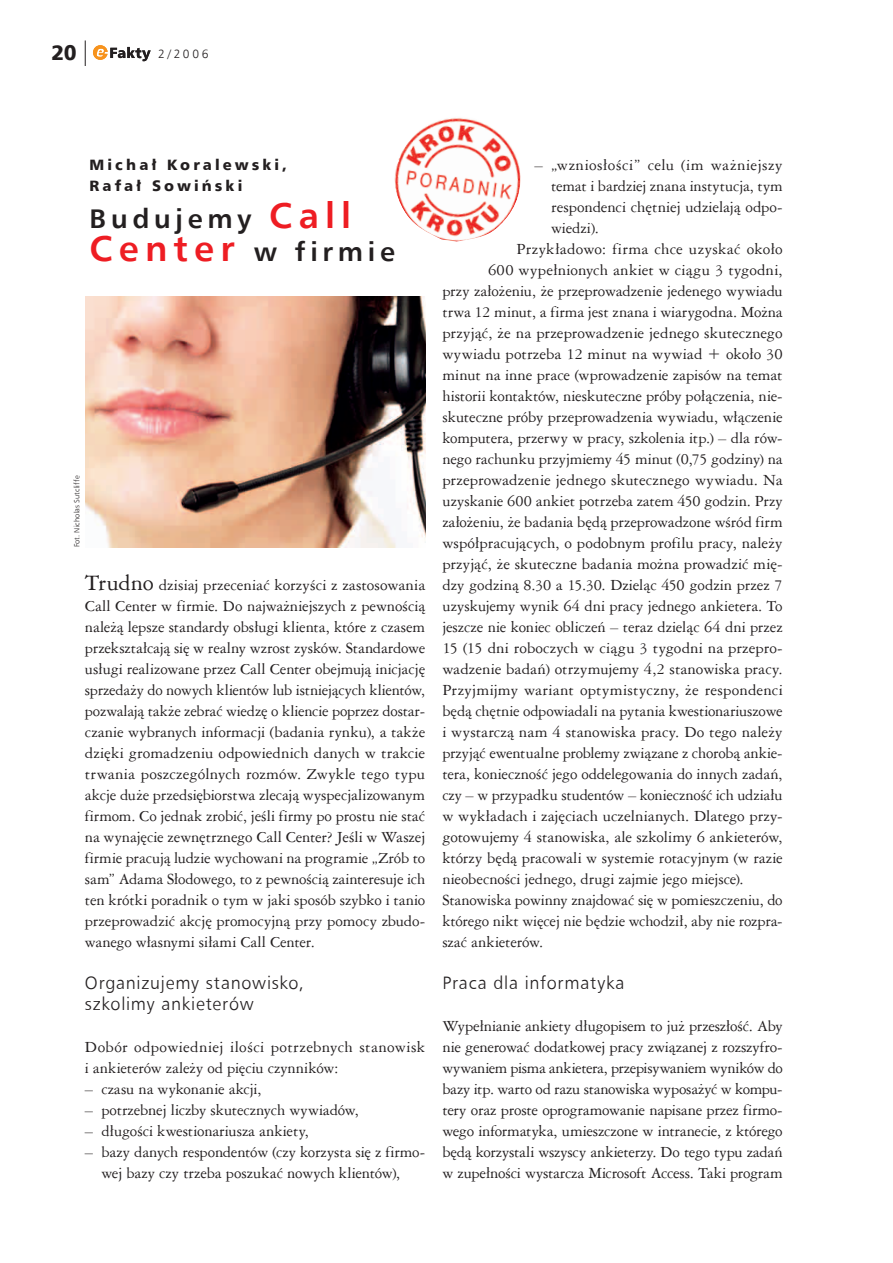
<style>
.page{position:relative;width:893px;height:1263px;background:#fff}
.page>*{position:absolute;margin:0;border:0;box-sizing:border-box;transform-origin:0 0}
.t1{font:700 27px/33px "Humnst 777 EU";letter-spacing:.175em;color:#231f20}
.t2{font:21px "Humnst 777 Blk EU";color:#231f20}
.t3{font:18px/21px "Humnst 777 Lt EU";letter-spacing:.04em;color:#231f20}
.t4{font:16.5px/21px "Ameri Garmnd EU";color:#231f20;text-align:justify}
.t5{font:16.5px "Ameri Garmnd EU";letter-spacing:.02em;color:#231f20}
.t6{font:16.5px "Ameri Garmnd EU";letter-spacing:.03em;color:#231f20}
.t7{font:15px/21px "Humnst 777 Blk EU";letter-spacing:.205em;color:#231f20}
.t8{font:12px "Humnst 777 Lt EU";color:#231f20}
.t9{font:7.5px "Humnst 777 Lt EU";letter-spacing:.02em;color:#231f20}
.s1{font-size:36px;color:#ee1d23}
.s2{font-size:24px}
</style>
<div class="page">
<svg style="left:85px;top:40px;width:1px;height:26px"></svg>
<svg style="left:93px;top:45px;width:58px;height:16px"></svg>
<img style="left:394px;top:118px;width:127px;height:124px">
<img style="left:85px;top:297px;width:340px;height:250px">
<p class="t2" style="left:51px;top:40px;width:27px">20</p>
<p class="t8" style="left:158px;top:46px;width:52px">2/2006</p>
<p class="t7" style="left:90px;top:154px;width:199px">Michał Koralewski,<br>Rafał Sowiński</p>
<h1 class="t1" style="left:90px;top:202px;width:307px">Budujemy <span class="s1">Call<br>Center</span> w firmie</h1>
<p class="t9" style="left:72px;top:547px;width:73px;rotate:-90deg">Fot. Nicholas Sutcliffe</p>
<p class="t4" style="left:85px;top:574px;width:342px"><span class="s2">Trudno</span> dzisiaj przeceniać korzyści z zastosowania Call Center w firmie. Do najważniejszych z pewnością należą lepsze standardy obsługi klienta, które z czasem przekształcają się w realny wzrost zysków. Standardowe usługi realizowane przez Call Center obejmują inicjację sprzedaży do nowych klientów lub istniejących klientów, pozwalają także zebrać wiedzę o kliencie poprzez dostar&shy;czanie wybranych informacji (badania rynku), a także dzięki gromadzeniu odpowiednich danych w trakcie trwania poszczególnych rozmów. Zwykle tego typu akcje duże przedsiębiorstwa zlecają wyspecjalizowanym firmom. Co jednak zrobić, jeśli firmy po prostu nie stać na wynajęcie zewnętrznego Call Center? Jeśli w Waszej firmie pracują ludzie wychowani na programie „Zrób to sam” Adama Słodowego, to z pewnością zainteresuje ich ten krótki poradnik o tym w jaki sposób szybko i tanio przeprowadzić akcję promocyjną przy pomocy zbudo&shy;wanego własnymi siłami Call Center.</p>
<p class="t3" style="left:85px;top:972px;width:221px">Organizujemy stanowisko, szkolimy ankieterów</p>
<p class="t4" style="left:85px;top:1036px;width:342px">Dobór odpowiedniej ilości potrzebnych stanowisk i ankieterów zależy od pięciu czynników:</p>
<p class="t4" style="left:85px;top:1078px;width:178px">– czasu na wykonanie akcji,</p>
<p class="t4" style="left:85px;top:1099px;width:275px">– potrzebnej liczby skutecznych wywiadów,</p>
<p class="t4" style="left:85px;top:1120px;width:226px">– długości kwestionariusza ankiety,</p>
<p class="t4" style="left:85px;top:1141px;width:342px;text-align:center">– bazy danych respondentów (czy korzysta się z firmo&shy;wej bazy czy trzeba poszukać nowych klientów),</p>
<p class="t6" style="left:535px;top:155px;width:249px">– „wzniosłości” celu (im ważniejszy</p>
<p class="t4" style="left:551px;top:175px;width:233px">temat i bardziej znana instytucja, tym</p>
<p class="t4" style="left:551px;top:196px;width:233px">respondenci chętniej udzielają odpo-</p>
<p class="t4" style="left:551px;top:217px;width:49px">wiedzi).</p>
<p class="t5" style="left:517px;top:239px;width:268px">Przykładowo: firma chce uzyskać około</p>
<p class="t4" style="left:488px;top:259px;width:296px">600 wypełnionych ankiet w ciągu 3 tygodni,</p>
<p class="t4" style="left:442px;top:280px;width:342px">przy założeniu, że przeprowadzenie jedenego wywiadu</p>
<p class="t4" style="left:442px;top:301px;width:342px">trwa 12 minut, a firma jest znana i wiarygodna. Można</p>
<p class="t4" style="left:442px;top:322px;width:342px">przyjąć, że na przeprowadzenie jednego skutecznego</p>
<p class="t4" style="left:442px;top:343px;width:342px">wywiadu potrzeba 12 minut na wywiad + około 30</p>
<p class="t4" style="left:442px;top:364px;width:342px">minut na inne prace (wprowadzenie zapisów na temat</p>
<p class="t4" style="left:442px;top:385px;width:342px">historii kontaktów, nieskuteczne próby połączenia, nie-</p>
<p class="t4" style="left:442px;top:406px;width:342px">skuteczne próby przeprowadzenia wywiadu, włączenie</p>
<p class="t4" style="left:442px;top:427px;width:342px">komputera, przerwy w pracy, szkolenia itp.) – dla rów-</p>
<p class="t4" style="left:442px;top:448px;width:342px">nego rachunku przyjmiemy 45 minut (0,75 godziny) na</p>
<p class="t4" style="left:442px;top:469px;width:342px">przeprowadzenie jednego skutecznego wywiadu. Na</p>
<p class="t4" style="left:442px;top:490px;width:342px">uzyskanie 600 ankiet potrzeba zatem 450 godzin. Przy</p>
<p class="t4" style="left:442px;top:511px;width:342px">założeniu, że badania będą przeprowadzone wśród firm</p>
<p class="t4" style="left:442px;top:532px;width:342px">współpracujących, o podobnym profilu pracy, należy</p>
<p class="t4" style="left:442px;top:553px;width:342px">przyjąć, że skuteczne badania można prowadzić mię-</p>
<p class="t4" style="left:442px;top:574px;width:342px">dzy godziną 8.30 a 15.30. Dzieląc 450 godzin przez 7</p>
<p class="t4" style="left:442px;top:595px;width:342px">uzyskujemy wynik 64 dni pracy jednego ankietera. To</p>
<p class="t4" style="left:442px;top:616px;width:342px">jeszcze nie koniec obliczeń – teraz dzieląc 64 dni przez</p>
<p class="t4" style="left:442px;top:637px;width:342px">15 (15 dni roboczych w ciągu 3 tygodni na przepro-</p>
<p class="t4" style="left:442px;top:658px;width:342px">wadzenie badań) otrzymujemy 4,2 stanowiska pracy.</p>
<p class="t4" style="left:442px;top:679px;width:342px">Przyjmijmy wariant optymistyczny, że respondenci</p>
<p class="t4" style="left:442px;top:700px;width:342px">będą chętnie odpowiadali na pytania kwestionariuszowe</p>
<p class="t4" style="left:442px;top:721px;width:342px">i wystarczą nam 4 stanowiska pracy. Do tego należy</p>
<p class="t4" style="left:442px;top:742px;width:342px">przyjąć ewentualne problemy związane z chorobą ankie-</p>
<p class="t4" style="left:442px;top:763px;width:342px">tera, konieczność jego oddelegowania do innych zadań,</p>
<p class="t4" style="left:442px;top:784px;width:342px">czy – w przypadku studentów – konieczność ich udziału</p>
<p class="t4" style="left:442px;top:805px;width:342px">w wykładach i zajęciach uczelnianych. Dlatego przy-</p>
<p class="t4" style="left:442px;top:826px;width:342px">gotowujemy 4 stanowiska, ale szkolimy 6 ankieterów,</p>
<p class="t4" style="left:442px;top:847px;width:342px">którzy będą pracowali w systemie rotacyjnym (w razie</p>
<p class="t4" style="left:442px;top:868px;width:303px">nieobecności jednego, drugi zajmie jego miejsce).</p>
<p class="t4" style="left:442px;top:889px;width:342px">Stanowiska powinny znajdować się w pomieszczeniu, do</p>
<p class="t4" style="left:442px;top:910px;width:342px">którego nikt więcej nie będzie wchodził, aby nie rozpra-</p>
<p class="t4" style="left:442px;top:931px;width:102px">szać ankieterów.</p>
<p class="t3" style="left:442px;top:972px;width:184px">Praca dla informatyka</p>
<p class="t4" style="left:442px;top:1015px;width:342px">Wypełnianie ankiety długopisem to już przeszłość. Aby nie generować dodatkowej pracy związanej z rozszyfro&shy;wywaniem pisma ankietera, przepisywaniem wyników do bazy itp. warto od razu stanowiska wyposażyć w kompu&shy;tery oraz proste oprogramowanie napisane przez firmo&shy;wego informatyka, umieszczone w intranecie, z którego będą korzystali wszyscy ankieterzy. Do tego typu zadań w zupełności wystarcza Microsoft Access. Taki program</p>
</div>
